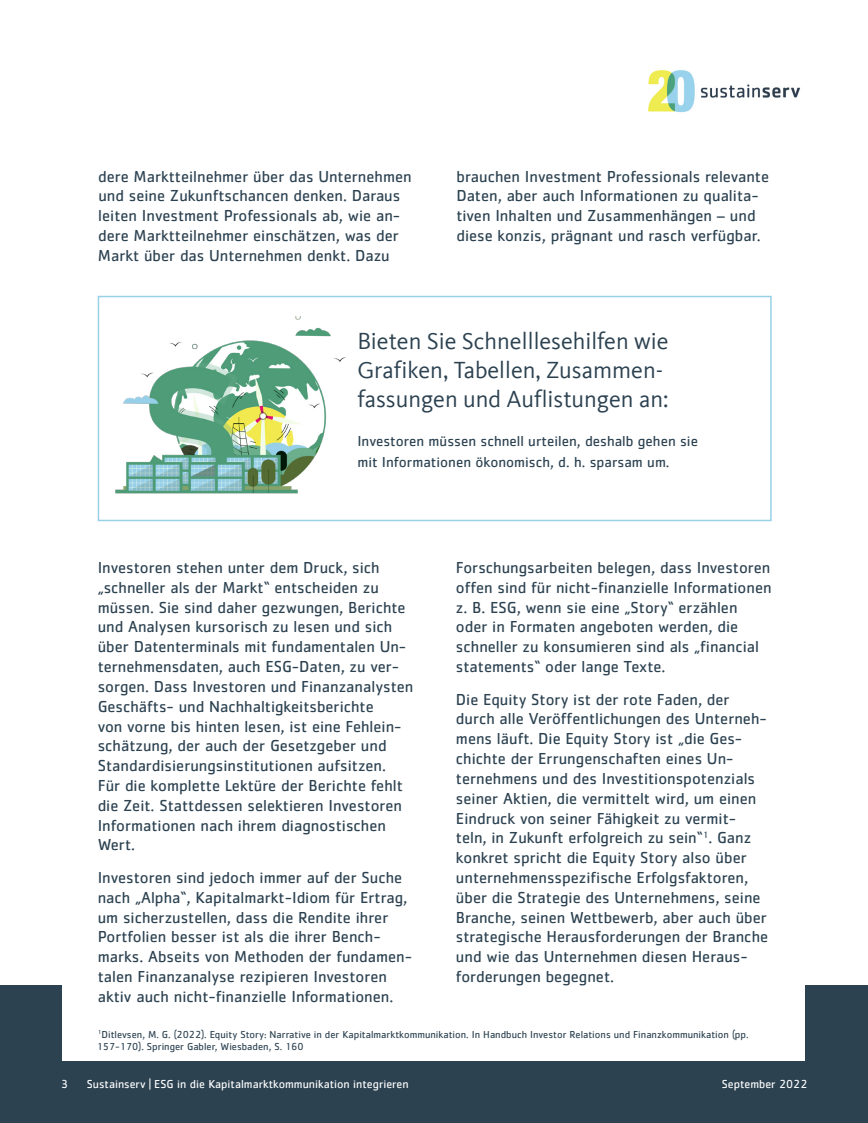
<style>
.page{position:relative;width:868px;height:1123px;background:#fff}
.page>*{position:absolute;margin:0;border:0;box-sizing:border-box;transform-origin:0 0}
.t1{font:24px/28.8px "Kievit";color:#2c4251}
.t2{font:16.5px/19.8px "Cachet Pro";color:#2c4251}
.t3{font:15px/21px "Cachet Pro";color:#2c4251}
.t4{font:12px "Cachet Pro";color:#fff}
.t5{font:10.5px/12.6px "Cachet Pro";color:#2c4251}
</style>
<div class="page">
<div style="left:0;top:985px;width:867px;height:138px;background:#2c4251"></div>
<div style="left:63px;top:977px;width:742px;height:83px;background:#fff"></div>
<img style="left:648px;top:70px;width:152px;height:43px">
<div style="left:98px;top:296px;width:673px;height:225px;border:2px solid #99d1e8"></div>
<img style="left:115px;top:317px;width:231px;height:177px">
<p class="t2" style="left:98px;top:166px;width:315px">dere Marktteilnehmer über das Unternehmen und seine Zukunftschancen denken. Daraus leiten Investment Professionals ab, wie an&shy;dere Marktteilnehmer einschätzen, was der Markt über das Unternehmen denkt. Dazu</p>
<p class="t2" style="left:456px;top:166px;width:314px">brauchen Investment Professionals relevante Daten, aber auch Informationen zu qualita&shy;tiven Inhalten und Zusammenhängen – und diese konzis, prägnant und rasch verfügbar.</p>
<p class="t1" style="left:357px;top:327px;width:313px">Bieten Sie Schnelllesehilfen wie<br>Grafiken, Tabellen, Zusammen&shy;fassungen und Auflistungen an:</p>
<p class="t3" style="left:357px;top:431px;width:342px">Investoren müssen schnell urteilen, deshalb gehen sie mit Informationen ökonomisch, d. h. sparsam um.</p>
<p class="t2" style="left:98px;top:557px;width:317px">Investoren stehen unter dem Druck, sich „schneller als der Markt“ entscheiden zu müssen. Sie sind daher gezwungen, Berichte und Analysen kursorisch zu lesen und sich über Datenterminals mit fundamentalen Un&shy;ternehmensdaten, auch ESG-Daten, zu ver&shy;sorgen. Dass Investoren und Finanzanalysten Geschäfts- und Nachhaltigkeitsberichte<br>von vorne bis hinten lesen, ist eine Fehlein&shy;schätzung, der auch der Gesetzgeber und Standardisierungsinstitutionen aufsitzen.<br>Für die komplette Lektüre der Berichte fehlt die Zeit. Stattdessen selektieren Investoren Informationen nach ihrem diagnostischen Wert.</p>
<p class="t2" style="left:98px;top:867px;width:316px">Investoren sind jedoch immer auf der Suche nach „Alpha“, Kapitalmarkt-Idiom für Ertrag, um sicherzustellen, dass die Rendite ihrer Portfolien besser ist als die ihrer Bench&shy;marks. Abseits von Methoden der fundamen&shy;talen Finanzanalyse rezipieren Investoren aktiv auch nicht-finanzielle Informationen.</p>
<p class="t2" style="left:456px;top:557px;width:317px">Forschungsarbeiten belegen, dass Investoren offen sind für nicht-finanzielle Informationen z. B. ESG, wenn sie eine „Story“ erzählen oder in Formaten angeboten werden, die schneller zu konsumieren sind als „financial statements“ oder lange Texte.</p>
<p class="t2" style="left:456px;top:689px;width:314px">Die Equity Story ist der rote Faden, der durch alle Veröffentlichungen des Unterneh&shy;mens läuft. Die Equity Story ist „die Ges&shy;chichte der Errungenschaften eines Un&shy;ternehmens und des Investitionspotenzials seiner Aktien, die vermittelt wird, um einen Eindruck von seiner Fähigkeit zu vermit&shy;teln, in Zukunft erfolgreich zu sein“<sup>1</sup>. Ganz konkret spricht die Equity Story also über unternehmensspezifische Erfolgsfaktoren, über die Strategie des Unternehmens, seine Branche, seinen Wettbewerb, aber auch über strategische Herausforderungen der Branche und wie das Unternehmen diesen Heraus&shy;forderungen begegnet.</p>
<p class="t5" style="left:97px;top:1027px;width:653px"><sup>1</sup>Ditlevsen, M. G. (2022). Equity Story: Narrative in der Kapitalmarktkommunikation. In Handbuch Investor Relations und Finanzkommunikation (pp.<br>157-170). Springer Gabler, Wiesbaden, S. 160</p>
<p class="t4" style="left:61px;top:1077px;width:9px">3</p>
<p class="t4" style="left:87px;top:1077px;width:323px">Sustainserv | ESG in die Kapitalmarktkommunikation integrieren</p>
<p class="t4" style="left:721px;top:1077px;width:87px">September 2022</p>
</div>
